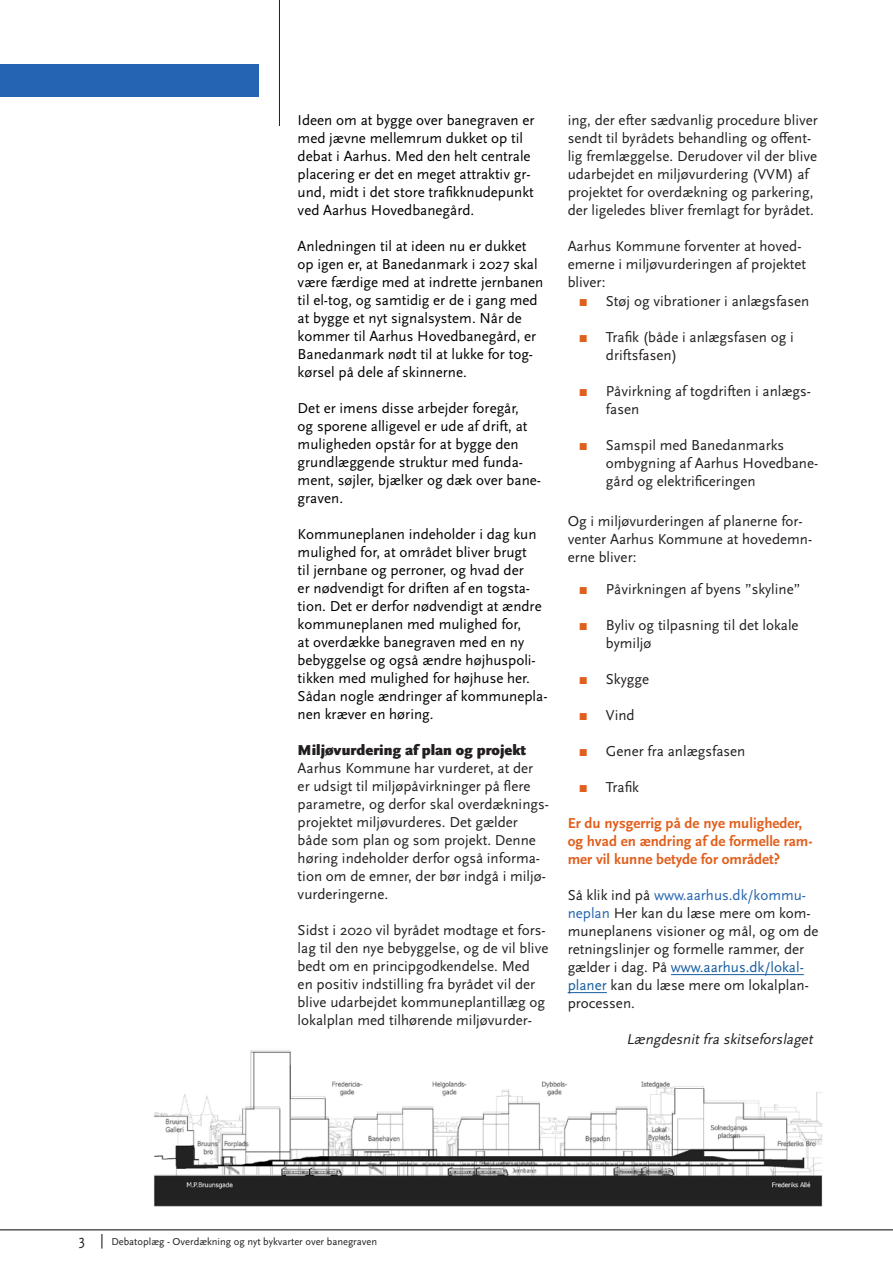
<style>
.page{position:relative;width:893px;height:1263px;background:#fff}
.page>*{position:absolute;margin:0;border:0;box-sizing:border-box;transform-origin:0 0}
.brød{font:15px/18px "Scala Sans OT";color:#231f20}
.brød-2{font:15px/18px "Scala Sans OT";color:#000}
.Brødtext{font:15px/18px "Scala Sans OT";color:#231f20}
.bold{font:700 15px/18px "Scala Sans OT";color:#e15f1d}
.brød-3{font:900 15px "Scala Sans OT";color:#231f20}
.Kursiv{font:italic 15px "Scala Sans OT";color:#231f20}
.t1{font:10.5px "Scala Sans OT";color:#231f20}
.s1{font-family:"Arial";color:#e15f1d}
.s2{color:#2564b0}
.s3{color:#175d9e}
.s4{font-size:15px}
</style>
<div class="page">
<hr style="left:0;top:1229px;width:893px;height:1px;background:#010101">
<div style="left:0;top:64px;width:258px;height:33px;background:#2564b0"></div>
<hr style="left:279px;top:0;width:1px;height:126px;background:#231f20">
<hr style="left:671px;top:974px;width:133px;height:1px;background:#175d9e">
<hr style="left:568px;top:992px;width:39px;height:1px;background:#175d9e">
<img style="left:154px;top:1050px;width:669px;height:157px">
<p class="brød-2" style="left:298px;top:111px;width:238px">Ideen om at bygge over banegraven er med jævne mellemrum dukket op til debat i Aarhus. Med den helt centrale placering er det en meget attraktiv gr&shy;und, midt i det store trafikknudepunkt ved Aarhus Hovedbanegård.</p>
<p class="brød-2" style="left:298px;top:237px;width:247px">Anledningen til at ideen nu er dukket op igen er, at Banedanmark i 2027 skal være færdige med at indrette jernbanen til el-tog, og samtidig er de i gang med at bygge et nyt signalsystem. Når de kommer til Aarhus Hovedbanegård, er Banedanmark nødt til at lukke for tog&shy;kørsel på dele af skinnerne.</p>
<p class="brød-2" style="left:298px;top:399px;width:245px">Det er imens disse arbejder foregår,<br>og sporene alligevel er ude af drift, at muligheden opstår for at bygge den grundlæggende struktur med funda&shy;ment, søjler, bjælker og dæk over bane&shy;graven.</p>
<p class="brød-2" style="left:298px;top:525px;width:251px">Kommuneplanen indeholder i dag kun mulighed for, at området bliver brugt<br>til jernbane og perroner, og hvad der<br>er nødvendigt for driften af en togsta&shy;tion. Det er derfor nødvendigt at ændre kommuneplanen med mulighed for,<br>at overdække banegraven med en ny bebyggelse og også ændre højhuspoli&shy;tikken med mulighed for højhuse her.<br>Sådan nogle ændringer af kommunepla&shy;nen kræver en høring.</p>
<p class="brød-3" style="left:298px;top:741px;width:230px">Miljøvurdering af plan og projekt</p>
<p class="brød" style="left:298px;top:759px;width:253px">Aarhus Kommune har vurderet, at der er udsigt til miljøpåvirkninger på flere parametre, og derfor skal overdæknings&shy;projektet miljøvurderes. Det gælder både som plan og som projekt. Denne høring indeholder derfor også informa&shy;tion om de emner, der bør indgå i miljø&shy;vurderingerne.</p>
<p class="brød" style="left:298px;top:921px;width:252px">Sidst i 2020 vil byrådet modtage et fors&shy;lag til den nye bebyggelse, og de vil blive bedt om en principgodkendelse. Med en positiv indstilling fra byrådet vil der blive udarbejdet kommuneplantillæg og lokalplan med tilhørende miljøvurder-</p>
<p class="brød" style="left:568px;top:111px;width:252px">ing, der efter sædvanlig procedure bliver sendt til byrådets behandling og offent&shy;lig fremlæggelse. Derudover vil der blive udarbejdet en miljøvurdering (VVM) af projektet for overdækning og parkering, der ligeledes bliver fremlagt for byrådet.</p>
<p class="brød" style="left:568px;top:237px;width:240px">Aarhus Kommune forventer at hoved&shy;emerne i miljøvurderingen af projektet bliver:</p>
<p class="brød" style="left:579px;top:292px;width:232px"><span class="s1">■</span> Støj og vibrationer i anlægsfasen</p>
<p class="brød" style="left:606px;top:328px;width:189px;text-indent:-27px"><span class="s1">■</span> Trafik (både i anlægsfasen og i driftsfasen)</p>
<p class="brød" style="left:606px;top:382px;width:207px;text-indent:-27px"><span class="s1">■</span> Påvirkning af togdriften i anlægs&shy;fasen</p>
<p class="brød" style="left:606px;top:436px;width:214px;text-indent:-27px"><span class="s1">■</span> Samspil med Banedanmarks ombygning af Aarhus Hovedbane&shy;gård og elektrificeringen</p>
<p class="brød" style="left:568px;top:512px;width:246px">Og i miljøvurderingen af planerne for&shy;venter Aarhus Kommune at hovedemn&shy;erne bliver:</p>
<p class="brød" style="left:579px;top:580px;width:223px"><span class="s1">■</span> Påvirkningen af byens ”skyline”</p>
<p class="brød" style="left:606px;top:616px;width:194px;text-indent:-27px"><span class="s1">■</span> Byliv og tilpasning til det lokale bymiljø</p>
<p class="brød" style="left:579px;top:670px;width:72px"><span class="s1">■</span> Skygge</p>
<p class="brød" style="left:579px;top:706px;width:57px"><span class="s1">■</span> Vind</p>
<p class="brød" style="left:579px;top:742px;width:168px"><span class="s1">■</span> Gener fra anlægsfasen</p>
<p class="brød" style="left:579px;top:778px;width:62px"><span class="s1">■</span> Trafik</p>
<p class="bold" style="left:568px;top:814px;width:246px">Er du nysgerrig på de nye muligheder, og hvad en ændring af de formelle ram&shy;mer vil kunne betyde for området?</p>
<p class="Brødtext" style="left:568px;top:886px;width:252px">Så klik ind på <span class="s2">www.aarhus.dk/kommu&shy;neplan</span> Her kan du læse mere om kom&shy;muneplanens visioner og mål, og om de retningslinjer og formelle rammer, der gælder i dag. På <span class="s3">www.aarhus.dk/lokal&shy;planer</span> kan du læse mere om lokalplan&shy;processen.</p>
<p class="Kursiv" style="left:626px;top:1030px;width:191px">Længdesnitfra skitseforslaget</p>
<p class="t1" style="left:79px;top:1235px;width:300px"><span class="s4">3 |</span> Debatoplæg - Overdækning og nyt bykvarter over banegraven</p>
</div>
